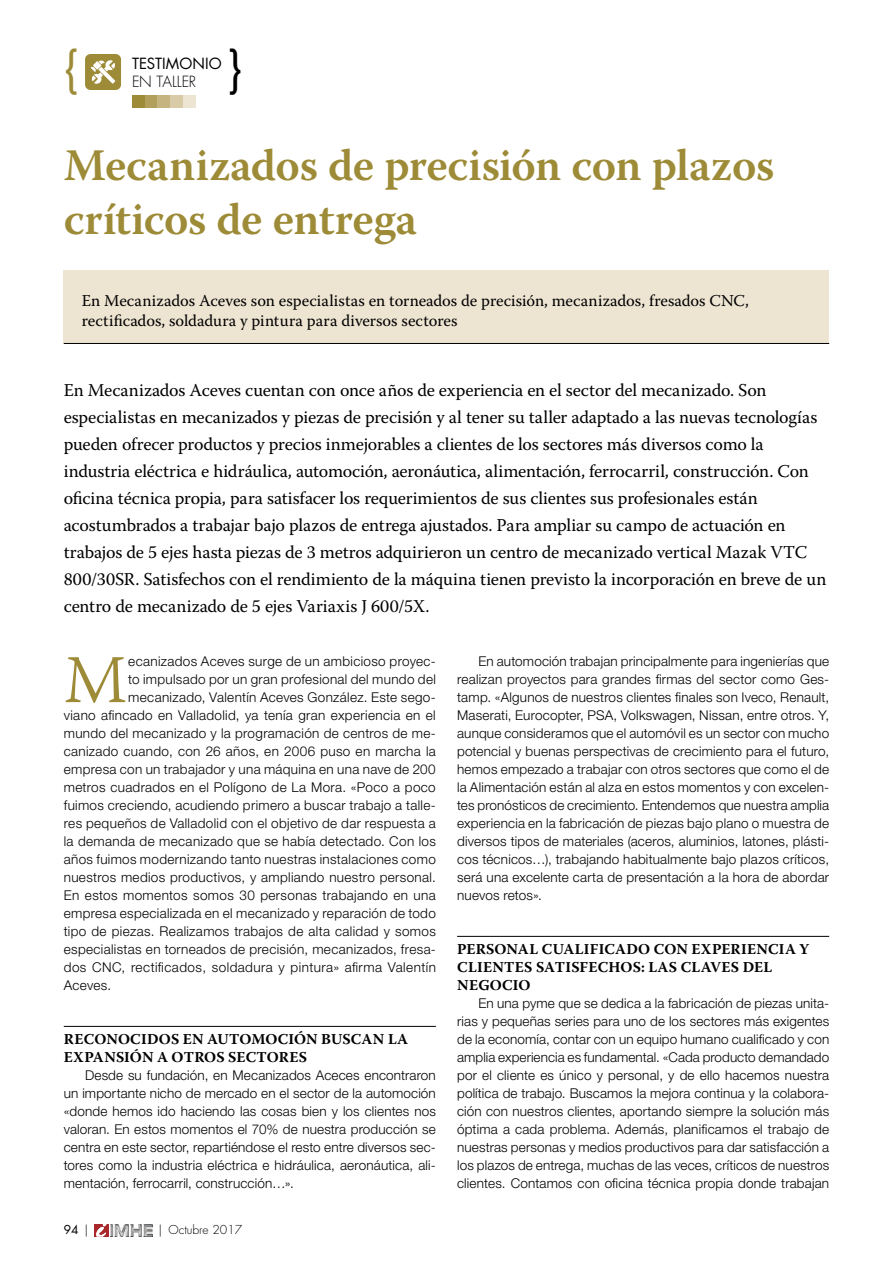
<style>
.page{position:relative;width:893px;height:1263px;background:#fff}
.page>*{position:absolute;margin:0;border:0;box-sizing:border-box;transform-origin:0 0}
.Parrafo_capitular_ar{font:300 68.1px "Warnock Pro";color:#9d8b37}
.Titulo_articulo{font:600 45px/54px "Warnock Pro";letter-spacing:-.01em;color:#9d8b37}
.t1{font:45px "Futura Std";color:#9d8b37}
.t2{font:45px "Futura Std";color:#000}
.Introduccion_articul{font:18px/27px "Warnock Pro";letter-spacing:-.01em;color:#000}
.Ladillo_articulo{font:16.5px/19.8px "Warnock Pro";letter-spacing:.005em;color:#000}
.Subtitulo_1_articulo{font:700 15px/18px "Warnock Pro";letter-spacing:.015em;color:#000}
.t3{font:15px "Futura Std";color:#000}
.t4{font:300 15px "Futura Std";letter-spacing:-.015em;color:#000}
.Parrafo_articulo{font:300 13.5px/18px "Helvetica Neue LT Std";letter-spacing:.015em;color:#000;text-align:justify}
.Parrafo_capitular_ar-2{font:300 13.5px "Helvetica Neue LT Std";letter-spacing:.025em;color:#000}
.t5{font:300 12px "Futura Std";color:#000}
.t6{font:12px "Futura Std";color:#000}
.s1{font-weight:300}
</style>
<div class="page">
<div style="left:94px;top:1224px;width:15px;height:12px;background:#a8282c"></div>
<svg style="left:96px;top:1224px;width:11px;height:12px"></svg>
<img style="left:110px;top:1224px;width:43px;height:12px">
<div style="left:132px;top:95px;width:13px;height:13px;background:#9d8b37"></div>
<div style="left:145px;top:95px;width:13px;height:13px;background:#b29f5c"></div>
<div style="left:158px;top:95px;width:12px;height:13px;background:#c6b480"></div>
<div style="left:170px;top:95px;width:13px;height:13px;background:#dacba8"></div>
<div style="left:183px;top:95px;width:13px;height:13px;background:#ede4d2"></div>
<div style="left:85px;top:54px;width:36px;height:36px;background:#9d8b37;border-radius:5px"></div>
<svg style="left:91px;top:60px;width:24px;height:24px"></svg>
<div style="left:64px;top:270px;width:765px;height:74px;background:#ede4d2"></div>
<hr style="left:64px;top:343px;width:765px;height:1px;background:#000">
<hr style="left:457px;top:936px;width:372px;height:1px;background:#000">
<hr style="left:64px;top:1026px;width:372px;height:1px;background:#000">
<p class="t1" style="left:64px;top:39px;width:17px">{</p>
<p class="t3" style="left:132px;top:54px;width:91px">TESTIMONIO</p>
<p class="t4" style="left:132px;top:73px;width:66px">EN TALLER</p>
<p class="t2" style="left:228px;top:39px;width:17px">}</p>
<p class="Titulo_articulo" style="left:64px;top:137px;width:712px">Mecanizados de precisión con plazos críticos de entrega</p>
<p class="Ladillo_articulo" style="left:82px;top:290px;width:669px">En Mecanizados Aceves son especialistas en torneados de precisión, mecanizados, fresados CNC, rectificados, soldadura y pintura para diversos sectores</p>
<p class="Introduccion_articul" style="left:64px;top:376px;width:764px">En Mecanizados Aceves cuentan con once años de experiencia en el sector del mecanizado. Son especialistas en mecanizados y piezas de precisión y al tener su taller adaptado a las nuevas tecnologías pueden ofrecer productos y precios inmejorables a clientes de los sectores más diversos como la industria eléctrica e hidráulica, automoción, aeronáutica, alimentación, ferrocarril, construcción. Con oficina técnica propia, para satisfacer los requerimientos de sus clientes sus profesionales están acostumbrados a trabajar bajo plazos de entrega ajustados. Para ampliar su campo de actuación en trabajos de 5 ejes hasta piezas de 3 metros adquirieron un centro de mecanizado vertical Mazak VTC 800/30SR. Satisfechos con el rendimiento de la máquina tienen previsto la incorporación en breve de un centro de mecanizado de 5 ejes Variaxis J 600/5X.</p>
<p class="Parrafo_articulo" style="left:457px;top:652px;width:374px;text-indent:21px">En automoción trabajan principalmente para ingenierías que realizan proyectos para grandes firmas del sector como Ges&shy;tamp. «Algunos de nuestros clientes finales son Iveco, Renault, Maserati, Eurocopter, PSA, Volkswagen, Nissan, entre otros. Y, aunque consideramos que el automóvil es un sector con mucho potencial y buenas perspectivas de crecimiento para el futuro, hemos empezado a trabajar con otros sectores que como el de la Alimentación están al alza en estos momentos y con excelen&shy;tes pronósticos de crecimiento. Entendemos que nuestra amplia experiencia en la fabricación de piezas bajo plano o muestra de diversos tipos de materiales (aceros, aluminios, latones, plásti&shy;cos técnicos…), trabajando habitualmente bajo plazos críticos, será una excelente carta de presentación a la hora de abordar nuevos retos».</p>
<p class="Parrafo_capitular_ar" style="left:64px;top:639px;width:65px">M</p>
<p class="Parrafo_capitular_ar-2" style="left:128px;top:653px;width:309px">ecanizados Aceves surge de un ambicioso proyec-</p>
<p class="Parrafo_capitular_ar-2" style="left:128px;top:671px;width:309px">to impulsado por un gran profesional del mundo del</p>
<p class="Parrafo_capitular_ar-2" style="left:128px;top:689px;width:309px">mecanizado, Valentín Aceves González. Este sego-</p>
<p class="Parrafo_capitular_ar-2" style="left:64px;top:707px;width:374px">viano afincado en Valladolid, ya tenía gran experiencia en el</p>
<p class="Parrafo_capitular_ar-2" style="left:64px;top:725px;width:374px">mundo del mecanizado y la programación de centros de me-</p>
<p class="Parrafo_capitular_ar-2" style="left:64px;top:743px;width:374px">canizado cuando, con 26 años, en 2006 puso en marcha la</p>
<p class="Parrafo_capitular_ar-2" style="left:64px;top:761px;width:374px">empresa con un trabajador y una máquina en una nave de 200</p>
<p class="Parrafo_capitular_ar-2" style="left:64px;top:779px;width:373px">metros cuadrados en el Polígono de La Mora. «Poco a poco</p>
<p class="Parrafo_capitular_ar-2" style="left:64px;top:797px;width:374px">fuimos creciendo, acudiendo primero a buscar trabajo a talle-</p>
<p class="Parrafo_capitular_ar-2" style="left:64px;top:815px;width:374px">res pequeños de Valladolid con el objetivo de dar respuesta a</p>
<p class="Parrafo_capitular_ar-2" style="left:64px;top:833px;width:374px">la demanda de mecanizado que se había detectado. Con los</p>
<p class="Parrafo_capitular_ar-2" style="left:64px;top:851px;width:374px">años fuimos modernizando tanto nuestras instalaciones como</p>
<p class="Parrafo_capitular_ar-2" style="left:64px;top:869px;width:374px">nuestros medios productivos, y ampliando nuestro personal.</p>
<p class="Parrafo_capitular_ar-2" style="left:64px;top:887px;width:374px">En estos momentos somos 30 personas trabajando en una</p>
<p class="Parrafo_capitular_ar-2" style="left:64px;top:905px;width:374px">empresa especializada en el mecanizado y reparación de todo</p>
<p class="Parrafo_capitular_ar-2" style="left:64px;top:923px;width:374px">tipo de piezas. Realizamos trabajos de alta calidad y somos</p>
<p class="Parrafo_capitular_ar-2" style="left:64px;top:941px;width:374px">especialistas en torneados de precisión, mecanizados, fresa-</p>
<p class="Parrafo_capitular_ar-2" style="left:64px;top:959px;width:374px">dos CNC, rectificados, soldadura y pintura» afirma Valentín</p>
<p class="Parrafo_capitular_ar-2" style="left:64px;top:977px;width:49px">Aceves.</p>
<p class="Subtitulo_1_articulo" style="left:457px;top:940px;width:354px">PERSONAL CUALIFICADO CON EXPERIENCIA Y<br>CLIENTES SATISFECHOS: LAS CLAVES DEL<br>NEGOCIO</p>
<p class="Parrafo_articulo" style="left:457px;top:994px;width:374px;text-indent:21px">En una pyme que se dedica a la fabricación de piezas unita&shy;rias y pequeñas series para uno de los sectores más exigentes de la economía, contar con un equipo humano cualificado y con amplia experiencia es fundamental. «Cada producto demandado por el cliente es único y personal, y de ello hacemos nuestra política de trabajo. Buscamos la mejora continua y la colabora&shy;ción con nuestros clientes, aportando siempre la solución más óptima a cada problema. Además, planificamos el trabajo de nuestras personas y medios productivos para dar satisfacción a los plazos de entrega, muchas de las veces, críticos de nuestros clientes. Contamos con oficina técnica propia donde trabajan</p>
<p class="Subtitulo_1_articulo" style="left:64px;top:1030px;width:346px">RECONOCIDOS EN AUTOMOCIÓN BUSCAN LA<br>EXPANSIÓN A OTROS SECTORES</p>
<p class="Parrafo_articulo" style="left:64px;top:1066px;width:374px;text-indent:21px">Desde su fundación, en Mecanizados Aceces encontraron un importante nicho de mercado en el sector de la automoción «donde hemos ido haciendo las cosas bien y los clientes nos valoran. En estos momentos el 70% de nuestra producción se centra en este sector, repartiéndose el resto entre diversos sec&shy;tores como la industria eléctrica e hidráulica, aeronáutica, ali&shy;mentación, ferrocarril, construcción…».</p>
<p class="t6" style="left:64px;top:1222px;width:26px">94 <span class="s1">|</span></p>
<p class="t5" style="left:159px;top:1222px;width:85px">| Octubre 2017</p>
</div>
